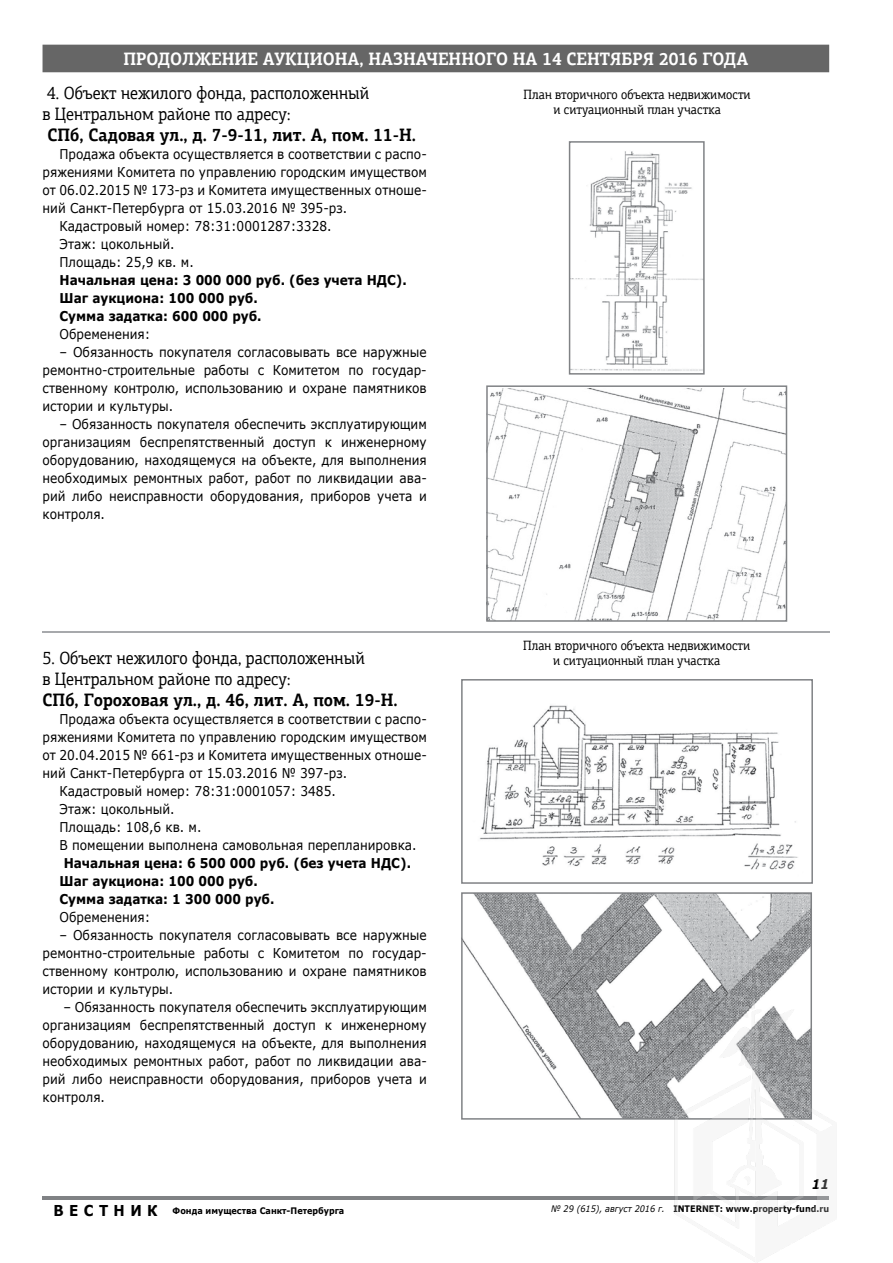
<style>
.page{position:relative;width:893px;height:1263px;background:#fff}
.page>*{position:absolute;margin:0;border:0;box-sizing:border-box;transform-origin:0 0}
.t1{font:18px/21px "PF Agora Slab Pro";color:#000;scale:.9 1}
.t2{font:700 18px "PF Agora Slab Pro";color:#000;scale:.9 1}
.t3{font:700 18px "PF Agora Slab Pro";color:#fff;scale:.9 1}
.t4{font:13.5px/18px "Verdana";color:#000;text-align:justify;scale:.9 1}
.t5{font:700 13.5px/18px "Verdana";color:#000;scale:.9 1}
.t6{font:13.5px/15px "PF Agora Slab Pro";color:#000;text-align:center;scale:.9 1}
.t7{font:italic 700 13.5px "Verdana";color:#000;scale:.9 1}
.t8{font:700 9px "Verdana";color:#000;scale:.9 1}
.s1{font-size:15px}
.s2{font-weight:400;font-style:italic}
</style>
<div class="page">
<hr style="left:42px;top:631px;width:787px;height:2px;background:#a7a9ac">
<img style="left:56px;top:44px;width:774px;height:1218px">
<h1 class="t3" style="left:123px;top:47px;width:696px">продолжение аукциона, назначенного на 14 сентября 2016 года</h1>
<p class="t6" style="left:524px;top:87px;width:254px">План вторичного объекта недвижимости и ситуационный план участка</p>
<h1 class="t1" style="left:43px;top:82px;width:364px">4. Объект нежилого фонда, расположенный в Центральном районе по адресу:</h1>
<h1 class="t2" style="left:47px;top:123px;width:411px">СПб, Садовая ул., д. 7-9-11, лит. А, пом. 11-Н.</h1>
<p class="t4" style="left:60px;top:145px;width:410px">Продажа объекта осуществляется в соответствии с распо-</p>
<p class="t4" style="left:43px;top:163px;width:429px">ряжениями Комитета по управлению городским имуществом</p>
<p class="t4" style="left:43px;top:181px;width:429px">от 06.02.2015 № 173-рз и Комитета имущественных отноше-</p>
<p class="t4" style="left:43px;top:199px;width:340px">ний Санкт-Петербурга от 15.03.2016 № 395-рз.</p>
<p class="t4" style="left:60px;top:217px;width:304px">Кадастровый номер: 78:31:0001287:3328.</p>
<p class="t4" style="left:60px;top:235px;width:129px">Этаж: цокольный.</p>
<p class="t4" style="left:60px;top:253px;width:151px">Площадь: 25,9 кв. м.</p>
<p class="t5" style="left:60px;top:271px;width:387px">Начальная цена: 3 000 000 руб. (без учета НДС).<br>Шаг аукциона: 100 000 руб.<br>Сумма задатка: 600 000 руб.</p>
<p class="t4" style="left:60px;top:325px;width:102px">Обременения:</p>
<p class="t4" style="left:43px;top:343px;width:429px;text-indent:17px">– Обязанность покупателя согласовывать все наружные ремонтно-строительные работы с Комитетом по государ&shy;ственному контролю, использованию и охране памятников истории и культуры.</p>
<p class="t4" style="left:43px;top:415px;width:429px;text-indent:17px">– Обязанность покупателя обеспечить эксплуатирующим организациям беспрепятственный доступ к инженерному оборудованию, находящемуся на объекте, для выполнения необходимых ремонтных работ, работ по ликвидации ава&shy;рий либо неисправности оборудования, приборов учета и контроля.</p>
<p class="t6" style="left:523px;top:637px;width:254px">План вторичного объекта недвижимости</p>
<h1 class="t1" style="left:43px;top:647px;width:360px">5. Объект нежилого фонда, расположенный</h1>
<p class="t6" style="left:553px;top:652px;width:188px">и ситуационный план участка</p>
<h1 class="t1" style="left:43px;top:668px;width:277px">в Центральном районе по адресу:</h1>
<h1 class="t2" style="left:43px;top:688px;width:396px">СПб, Гороховая ул., д. 46, лит. А, пом. 19-Н.</h1>
<p class="t4" style="left:60px;top:710px;width:410px">Продажа объекта осуществляется в соответствии с распо-</p>
<p class="t4" style="left:43px;top:728px;width:429px">ряжениями Комитета по управлению городским имуществом</p>
<p class="t4" style="left:43px;top:746px;width:429px">от 20.04.2015 № 661-рз и Комитета имущественных отноше-</p>
<p class="t4" style="left:43px;top:764px;width:340px">ний Санкт-Петербурга от 15.03.2016 № 397-рз.</p>
<p class="t4" style="left:60px;top:782px;width:308px">Кадастровый номер: 78:31:0001057: 3485.</p>
<p class="t4" style="left:60px;top:800px;width:129px">Этаж: цокольный.</p>
<p class="t4" style="left:60px;top:818px;width:159px">Площадь: 108,6 кв. м.</p>
<p class="t4" style="left:60px;top:836px;width:398px">В помещении выполнена самовольная перепланировка.</p>
<p class="t5" style="left:60px;top:854px;width:392px;text-indent:4px">Начальная цена: 6 500 000 руб. (без учета НДС).<br>Шаг аукциона: 100 000 руб.<br>Сумма задатка: 1 300 000 руб.</p>
<p class="t4" style="left:60px;top:908px;width:102px">Обременения:</p>
<p class="t4" style="left:43px;top:926px;width:429px;text-indent:17px">– Обязанность покупателя согласовывать все наружные ремонтно-строительные работы с Комитетом по государ&shy;ственному контролю, использованию и охране памятников истории и культуры.</p>
<p class="t4" style="left:43px;top:998px;width:429px;text-indent:21px">– Обязанность покупателя обеспечить эксплуатирующим организациям беспрепятственный доступ к инженерному оборудованию, находящемуся на объекте, для выполнения необходимых ремонтных работ, работ по ликвидации ава&shy;рий либо неисправности оборудования, приборов учета и контроля.</p>
<p class="t7" style="left:812px;top:1174px;width:21px">11</p>
<p class="t8" style="left:54px;top:1204px;width:325px"><span class="s1">В Е С Т Н И К</span> Фонда имущества Санкт-Петербурга</p>
<p class="t8" style="left:551px;top:1202px;width:310px"><span class="s2">№ 29 (615), август 2016 г.</span> INTERNET: www.property-fund.ru</p>
</div>
